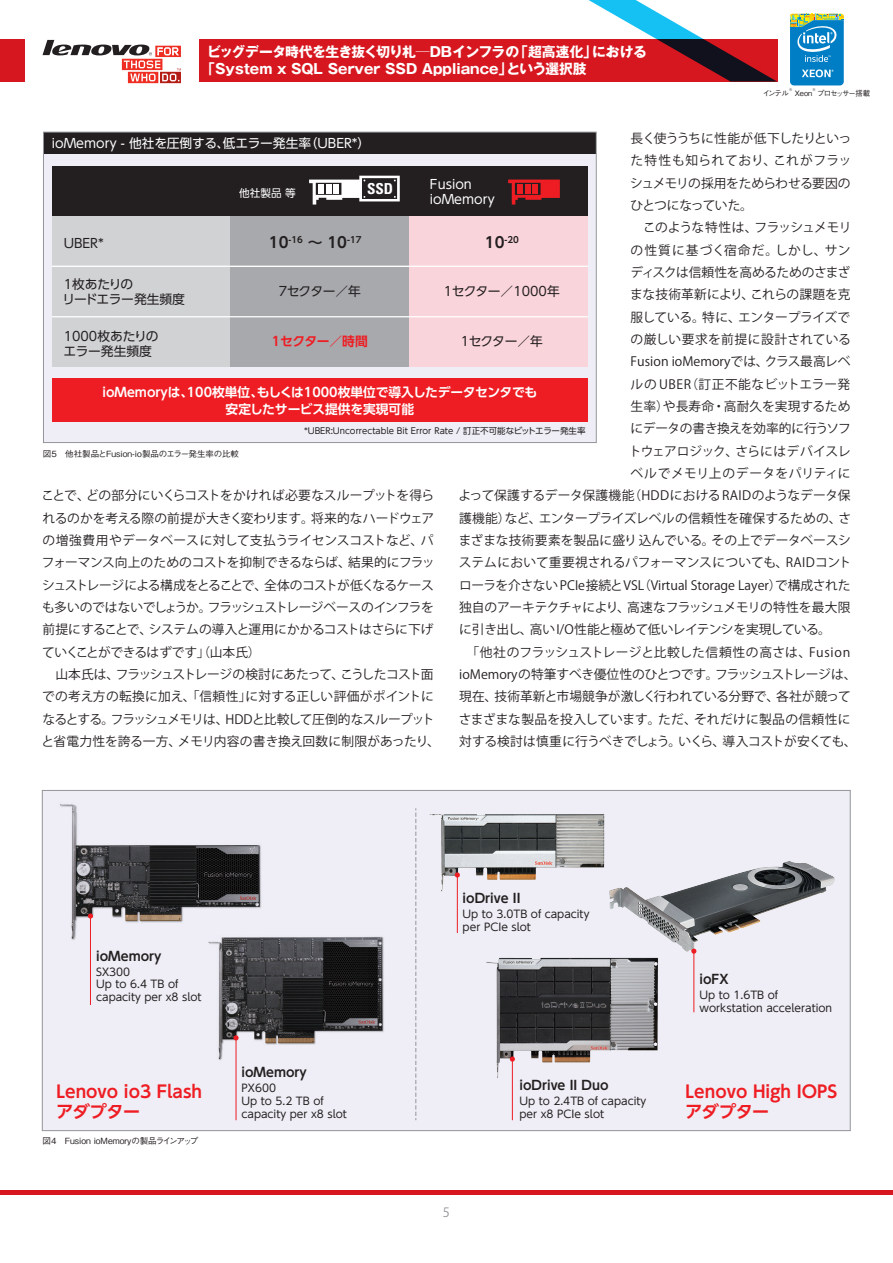
<style>
.page{position:relative;width:893px;height:1263px;background:#fff}
.page>*{position:absolute;margin:0;border:0;box-sizing:border-box;transform-origin:0 0}
.t1{font:700 16.95px/19.2px "UD Shin Go Pro De";color:#ee1d23}
.t2{font:700 condensed 15.15px "Univers";color:#fff}
.t3{font:700 13.8px/17px "Gothic MB101 Pro";color:#fff}
._3段本文{font:12.75px/22.4px "Koz Go Pro";letter-spacing:-.005em;color:#231f20;text-align:justify}
._3段本文-2{font:12.75px/22.4px "Koz Go Pro";letter-spacing:-.025em;color:#231f20}
._3段本文-3{font:12.75px "Koz Go Pro";letter-spacing:-.03em;color:#231f20}
.t4{font:12.75px/14.9px "UD Shin Go Pro";letter-spacing:-.015em;color:#231f20}
.t5{font:700 12.75px/17px "UD Shin Go Pro De";color:#fff;text-align:center}
._3段本文-4{font:12.75px "Koz Go Pro";letter-spacing:-.035em;color:#231f20}
.t6{font:12.75px/14.9px "UD Shin Go Pro";color:#fff}
.t7{font:700 12.75px "UD Shin Go Pro De";color:#231f20}
._3段本文-5{font:12.75px "Koz Go Pro";letter-spacing:.025em;color:#231f20}
._3段本文-6{font:12.75px "Koz Go Pro";letter-spacing:.015em;color:#231f20}
._3段本文-7{font:12.75px "Koz Go Pro";letter-spacing:.04em;color:#231f20}
._3段本文-8{font:12.75px "Koz Go Pro";letter-spacing:-.045em;color:#231f20}
._3段本文-9{font:12.75px "Koz Go Pro";letter-spacing:.08em;color:#231f20}
.t8{font:700 12.75px "UD Shin Go Pro De";letter-spacing:-.025em;color:#ee1d23}
.t9{font:12.75px "Koz Go Pro";color:#939598}
.t10{font:10.65px/12.8px "UD Shin Go Pro";color:#231f20}
.t11{font:10.65px "UD Shin Go Pro";color:#fff}
.t12{font:700 8.7px "UD Shin Go Pro De";color:#231f20}
.キャプション{font:500 8.55px "Gothic BBB Pro";color:#231f20}
.t13{font:8.55px "UD Shin Go Pro";color:#231f20}
.t14{font:500 7.5px "Gothic BBB Pro";letter-spacing:-.1em;color:#231f20}
.t15{font:500 3.75px "Gothic BBB Pro";color:#231f20}
.s1{font-size:14.85px}
</style>
<div class="page">
<div style="left:0;top:39px;width:25px;height:43px;background:#d7171f"></div>
<svg style="left:43px;top:40px;width:138px;height:43px"></svg>
<hr style="left:0;top:1191px;width:893px;height:4px;background:#d7171f">
<div style="left:199px;top:39px;width:578px;height:43px;background:#d7171f"></div>
<svg style="left:588px;top:0;width:189px;height:82px"></svg>
<svg style="left:790px;top:14px;width:54px;height:71px;background:#3596be"></svg>
<div style="left:42px;top:790px;width:808px;height:340px;background:#efeef6"></div>
<img style="left:60px;top:804px;width:201px;height:136px">
<img style="left:205px;top:935px;width:179px;height:126px">
<img style="left:429px;top:814px;width:176px;height:84px">
<img style="left:486px;top:957px;width:172px;height:128px">
<img style="left:601px;top:853px;width:234px;height:108px">
<hr style="left:90px;top:916px;width:1px;height:89px;background:#ee1d23">
<svg style="left:88px;top:913px;width:5px;height:5px"></svg>
<hr style="left:457px;top:875px;width:1px;height:58px;background:#ee1d23">
<svg style="left:455px;top:872px;width:5px;height:5px"></svg>
<hr style="left:512px;top:1059px;width:1px;height:61px;background:#ee1d23">
<svg style="left:510px;top:1056px;width:5px;height:5px"></svg>
<hr style="left:693px;top:951px;width:1px;height:61px;background:#ee1d23">
<svg style="left:691px;top:948px;width:5px;height:6px"></svg>
<hr style="left:236px;top:1038px;width:1px;height:82px;background:#ee1d23">
<svg style="left:233px;top:1035px;width:6px;height:5px"></svg>
<svg style="left:416px;top:808px;width:1px;height:312px"></svg>
<div style="left:43px;top:132px;width:553px;height:311px;background:#efeef6"></div>
<div style="left:43px;top:132px;width:553px;height:21px;background:#231f20"></div>
<div style="left:52px;top:166px;width:178px;height:50px;background:#231f20"></div>
<div style="left:231px;top:166px;width:178px;height:50px;background:#231f20"></div>
<div style="left:410px;top:166px;width:178px;height:50px;background:#231f20"></div>
<div style="left:52px;top:217px;width:178px;height:49px;background:#d1d2d4"></div>
<div style="left:231px;top:217px;width:178px;height:49px;background:#a8a9ad"></div>
<div style="left:410px;top:217px;width:178px;height:49px;background:#fad4db"></div>
<div style="left:52px;top:267px;width:178px;height:50px;background:#d1d2d4"></div>
<div style="left:231px;top:267px;width:178px;height:50px;background:#a8a9ad"></div>
<div style="left:410px;top:267px;width:178px;height:50px;background:#fad4db"></div>
<div style="left:52px;top:318px;width:178px;height:49px;background:#d1d2d4"></div>
<div style="left:231px;top:318px;width:178px;height:49px;background:#a8a9ad"></div>
<div style="left:410px;top:318px;width:178px;height:49px;background:#fad4db"></div>
<svg style="left:309px;top:176px;width:91px;height:29px"></svg>
<svg style="left:508px;top:180px;width:52px;height:25px"></svg>
<div style="left:52px;top:378px;width:536px;height:44px;background:#ee1d23"></div>
<hr style="left:52px;top:266px;width:536px;height:1px;background:#fff">
<hr style="left:52px;top:316px;width:536px;height:1px;background:#fff">
<p class="t3" style="left:201px;top:42px;width:447px;text-indent:6px">ビッグデータ時代を生き抜く切り札─DBインフラの「超高速化」における「System x SQL Server SSD Appliance」という選択肢</p>
<p class="t3" style="left:208px;top:42px;width:446px">OSSクラウド基盤の大本命「OpenStack」<br>─ 導入の基礎から「本番環境」を視野に入れた運用のコツまでを理解する</p>
<p class="t15" style="left:812px;top:87px;width:5px">®</p>
<p class="t14" style="left:817px;top:87px;width:55px">プロセッサー搭載</p>
<p class="_3段本文" style="left:630px;top:128px;width:223px">長く使ううちに性能が低下したりといった特性も知られており、これがフラッシュメモリの採用をためらわせる要因のひとつになっていた。</p>
<p class="_3段本文-8" style="left:631px;top:219px;width:223px">　このような特性は、フラッシュメモリ</p>
<p class="_3段本文-9" style="left:631px;top:242px;width:222px">の性質に基づく宿命だ。しかし、サン</p>
<p class="_3段本文-3" style="left:630px;top:264px;width:222px">ディスクは信頼性を高めるためのさまざ</p>
<p class="_3段本文" style="left:630px;top:284px;width:222px">まな技術革新により、これらの課題を克</p>
<p class="_3段本文-3" style="left:631px;top:309px;width:221px">服している。特に、エンタープライズで</p>
<p class="_3段本文-5" style="left:631px;top:331px;width:222px">の厳しい要求を前提に設計されている</p>
<p class="_3段本文" style="left:631px;top:351px;width:221px">Fusion ioMemoryでは、クラス最高レベ</p>
<p class="_3段本文-7" style="left:631px;top:376px;width:221px">ルの UBER（訂正不能なビットエラー発</p>
<p class="_3段本文" style="left:631px;top:395px;width:221px">生率）や長寿命・高耐久を実現するため</p>
<p class="_3段本文-2" style="left:631px;top:418px;width:222px">にデータの書き換えを効率的に行うソフ</p>
<p class="_3段本文-4" style="left:629px;top:443px;width:223px">トウェアロジック、さらにはデバイスレ</p>
<p class="_3段本文-5" style="left:631px;top:465px;width:221px">ベルでメモリ上のデータをパリティに</p>
<p class="_3段本文-6" style="left:458px;top:487px;width:394px">よって保護するデータ保護機能（HDDにおけるRAIDのようなデータ保</p>
<p class="_3段本文" style="left:459px;top:507px;width:393px">護機能）など、エンタープライズレベルの信頼性を確保するための、さ</p>
<p class="_3段本文" style="left:459px;top:529px;width:394px">まざまな技術要素を製品に盛り 込んでいる。その上でデータベースシ</p>
<p class="_3段本文" style="left:459px;top:552px;width:394px">ステムにおいて重要視されるパフォーマンスについても、RAIDコント</p>
<p class="_3段本文" style="left:459px;top:574px;width:393px">ローラを介さない PCIe接続とVSL（Virtual Storage Layer）で構成された</p>
<p class="_3段本文-3" style="left:459px;top:599px;width:393px">独自のアーキテクチャにより、高速なフラッシュメモリの特性を最大限</p>
<p class="_3段本文-4" style="left:459px;top:621px;width:373px">に引き出し、高いI/O性能と極めて低いレイテンシを実現している。</p>
<p class="_3段本文" style="left:459px;top:641px;width:399px;text-align:left">　「他社のフラッシュストレージと比較した信頼性の高さは、Fusion ioMemoryの特筆すべき優位性のひとつです。フラッシュストレージは、現在、技術革新と市場競争が激しく行われている分野で、各社が競ってさまざまな製品を投入しています。ただ、それだけに製品の信頼性に対する検討は慎重に行うべきでしょう。いくら、導入コストが安くても、</p>
<p class="t14" style="left:763px;top:87px;width:28px">インテル</p>
<p class="t15" style="left:789px;top:87px;width:5px">®</p>
<p class="t14" style="left:795px;top:87px;width:19px">Xeon</p>
<p class="t6" style="left:52px;top:135px;width:320px">ioMemory - 他社を圧倒する、低エラー発生率（UBER*）</p>
<p class="t11" style="left:239px;top:184px;width:58px">他社製品 等</p>
<p class="t6" style="left:430px;top:177px;width:66px">Fusion ioMemory</p>
<p class="t12" style="left:269px;top:232px;width:94px"><span class="s1">10</span>-16 <span class="s1">～ 10</span>-17</p>
<p class="t12" style="left:485px;top:232px;width:35px"><span class="s1">10</span>-20</p>
<p class="t4" style="left:279px;top:283px;width:84px">7セクター／年</p>
<p class="t8" style="left:272px;top:331px;width:97px">1セクター／時間</p>
<p class="t2" style="left:367px;top:179px;width:28px">SSD</p>
<p class="t4" style="left:64px;top:235px;width:42px">UBER*</p>
<p class="t4" style="left:63px;top:277px;width:124px">1枚あたりの<br>リードエラー発生頻度</p>
<p class="t4" style="left:64px;top:328px;width:97px">1000枚あたりのエラー発生頻度</p>
<p class="t4" style="left:444px;top:283px;width:117px">1セクター／1000年</p>
<p class="t4" style="left:461px;top:334px;width:84px">1セクター／年</p>
<p class="t5" style="left:102px;top:383px;width:436px">ioMemoryは、100枚単位、もしくは1000枚単位で導入したデータセンタでも安定したサービス提供を実現可能</p>
<p class="t13" style="left:304px;top:424px;width:283px">*UBER:Uncorrectable Bit Error Rate / 訂正不可能なビットエラー発生率</p>
<p class="キャプション" style="left:43px;top:447px;width:198px">図5　他社製品とFusion-io製品のエラー発生率の比較</p>
<p class="_3段本文" style="left:42px;top:485px;width:395px">ことで、どの部分にいくらコストをかければ必要なスループットを得られるのかを考える際の前提が大きく変わります。将来的なハードウェアの増強費用やデータベースに対して支払うライセンスコストなど、パフォーマンス向上のためのコストを抑制できるならば、結果的にフラッシュストレージによる構成をとることで、全体のコストが低くなるケースも多いのではないでしょうか。フラッシュストレージベースのインフラを前提にすることで、システムの導入と運用にかかるコストはさらに下げていくことができるはずです」（山本氏）</p>
<p class="_3段本文-2" style="left:41px;top:663px;width:400px">　山本氏は、フラッシュストレージの検討にあたって、こうしたコスト面での考え方の転換に加え、「信頼性」に対する正しい評価がポイントになるとする。フラッシュメモリは、HDDと比較して圧倒的なスループットと省電力性を誇る一方、メモリ内容の書き換え回数に制限があったり、</p>
<p class="t7" style="left:96px;top:945px;width:67px">ioMemory</p>
<p class="t10" style="left:96px;top:965px;width:107px">SX300<br>Up to 6.4 TB of capacity per x8 slot</p>
<p class="t1" style="left:56px;top:1082px;width:147px">Lenovo io3 Flashアダプター</p>
<p class="キャプション" style="left:43px;top:1134px;width:157px">図4　Fusion ioMemoryの製品ラインアップ</p>
<p class="t7" style="left:242px;top:1062px;width:67px">ioMemory</p>
<p class="t10" style="left:242px;top:1081px;width:107px">PX600<br>Up to 5.2 TB of capacity per x8 slot</p>
<p class="t7" style="left:463px;top:888px;width:59px">ioDrive II</p>
<p class="t10" style="left:463px;top:907px;width:128px">Up to 3.0TB of capacity per PCIe slot</p>
<p class="t9" style="left:443px;top:1204px;width:9px">5</p>
<p class="t7" style="left:519px;top:1074px;width:91px">ioDrive II Duo</p>
<p class="t10" style="left:519px;top:1094px;width:128px">Up to 2.4TB of capacity per x8 PCIe slot</p>
<p class="t7" style="left:699px;top:968px;width:30px">ioFX</p>
<p class="t10" style="left:699px;top:988px;width:134px">Up to 1.6TB of workstation acceleration</p>
<p class="t1" style="left:685px;top:1082px;width:154px">Lenovo High IOPSアダプター</p>
</div>
